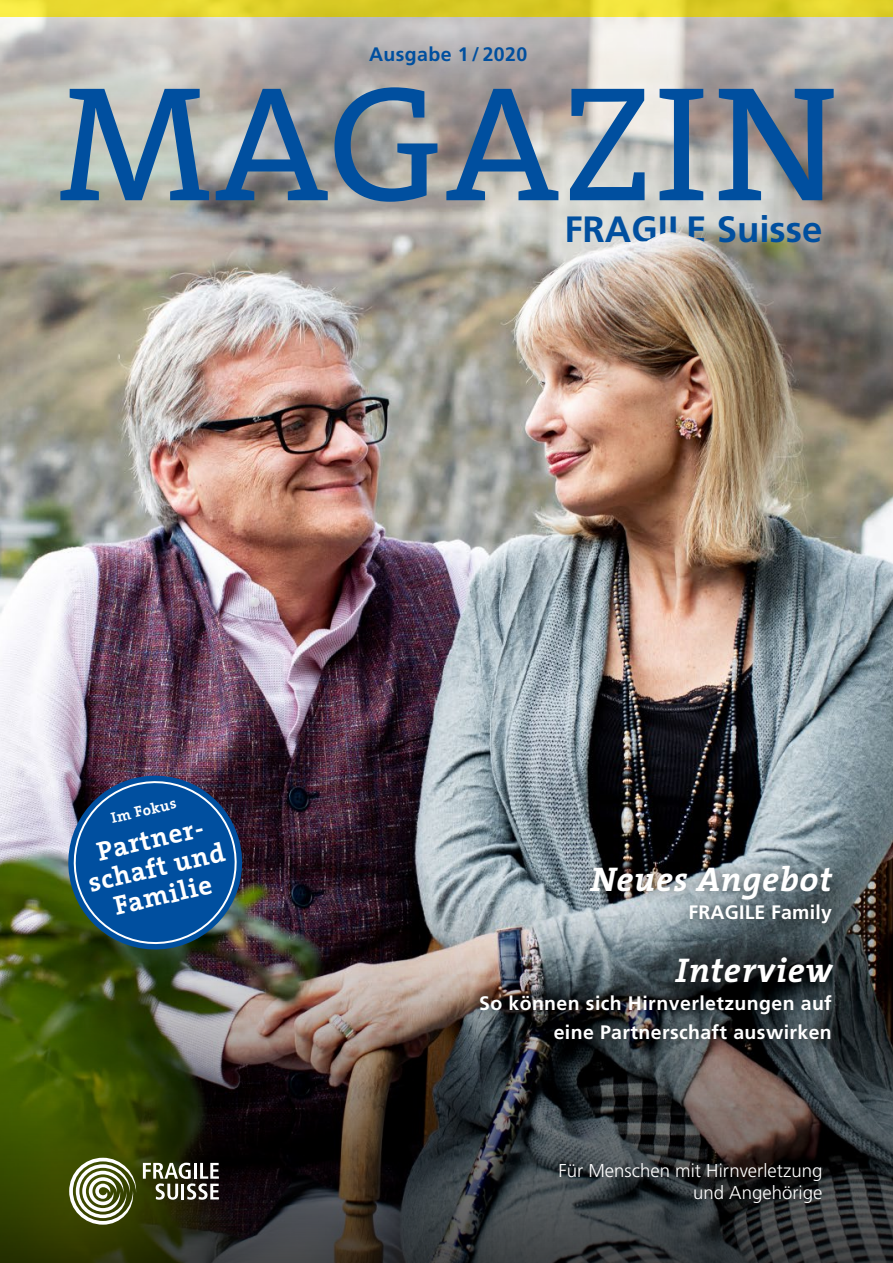
<style>
.page{position:relative;width:893px;height:1263px;background:#fff}
.page>*{position:absolute;margin:0;border:0;box-sizing:border-box;transform-origin:0 0}
.t1{font:165px "The Serif";letter-spacing:.02em;color:#004f9f}
.t2{font:700 36.6px "Frutiger LT Std";color:#004f9f}
.t3{font:italic 700 34.5px "The Serif";letter-spacing:.02em;color:#fff}
.t4{font:700 27px/28.5px "The Serif";color:#fff;text-align:center}
.t5{font:700 19.5px/28.5px "Frutiger LT Std";letter-spacing:.02em;color:#fff;text-align:right}
.t6{font:700 19.5px "Frutiger LT Std";letter-spacing:.02em;color:#004f9f}
.t7{font:300 18.6px/22.8px "Frutiger LT Std";color:#fff;text-align:right}
.t8{font:700 15px "The Serif";color:#fff}
</style>
<div class="page">
<img style="left:0;top:218px;width:893px;height:603px">
<img style="left:0;top:821px;width:893px;height:442px">
<svg style="left:0;top:17px;width:893px;height:201px;background:#b6b2ae"></svg>
<svg style="left:69px;top:1158px;width:68px;height:67px"></svg>
<svg style="left:143px;top:1163px;width:76px;height:37px"></svg>
<svg style="left:0;top:0;width:893px;height:17px;background:#e0d22b"></svg>
<div style="left:577px;top:851px;width:269px;height:86px;background:#000;opacity:.6"></div>
<div style="left:467px;top:944px;width:379px;height:109px;background:#000;opacity:.6"></div>
<img style="left:59px;top:766px;width:193px;height:193px">
<img style="left:505px;top:232px;width:285px;height:195px">
<p class="t6" style="left:369px;top:43px;width:160px">Ausgabe 1 / 2020</p>
<p class="t1" style="left:58px;top:7px;width:782px">MAGAZIN</p>
<p class="t8" style="left:109px;top:806px;width:68px;rotate:-13deg">Im Fokus</p>
<p class="t4" style="left:79px;top:840px;width:141px;rotate:-13deg">Partner&shy;schaft und<br>Familie</p>
<p class="t2" style="left:564px;top:208px;width:260px">FRAGILE Suisse</p>
<p class="t3" style="left:590px;top:850px;width:243px">Neues Angebot</p>
<p class="t5" style="left:688px;top:898px;width:145px">FRAGILE Family</p>
<p class="t3" style="left:675px;top:941px;width:158px">Interview</p>
<p class="t5" style="left:479px;top:989px;width:354px">So können sich Hirnverletzungen auf eine Partnerschaft auswirken</p>
<p class="t7" style="left:558px;top:1159px;width:265px">Für Menschen mit Hirnverletzung und Angehörige</p>
</div>
